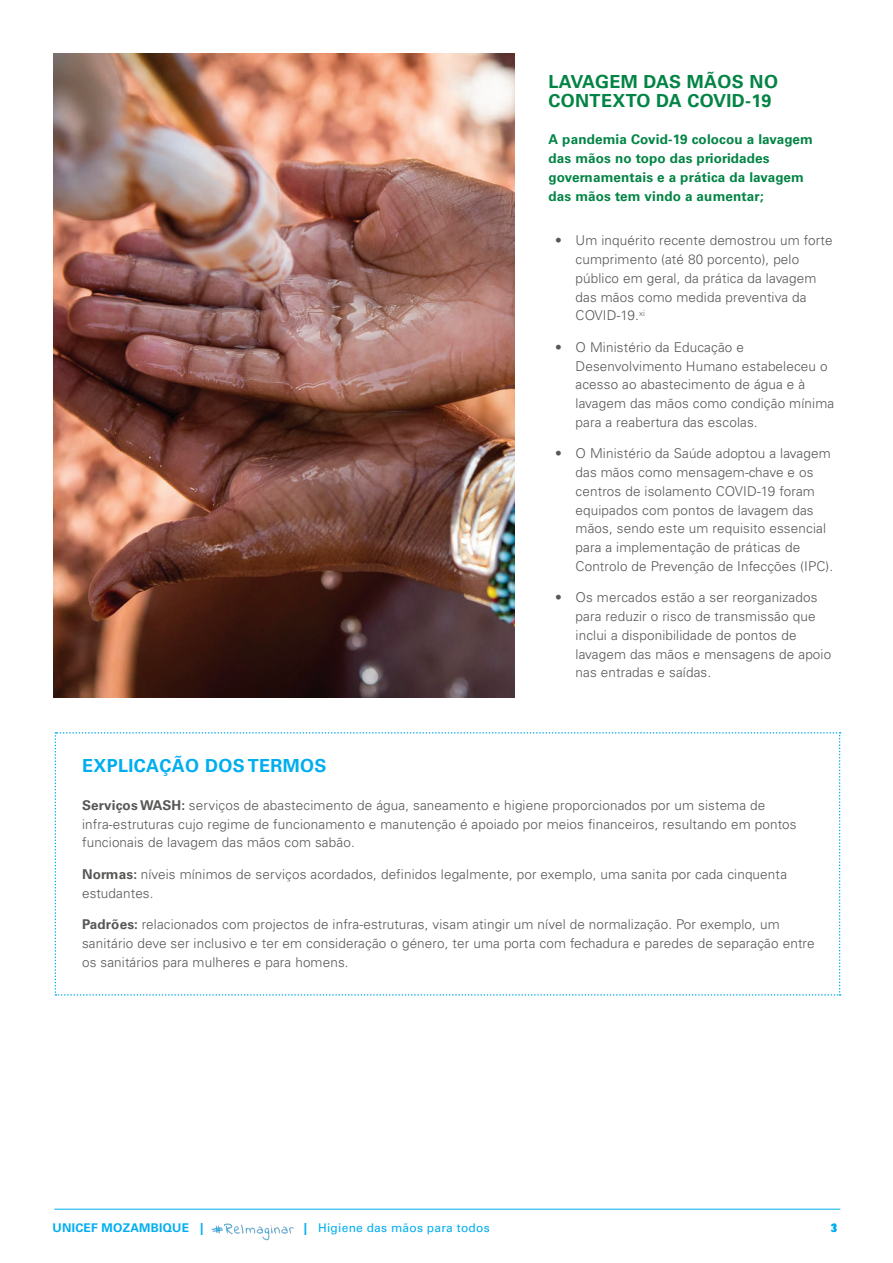
<style>
.page{position:relative;width:893px;height:1263px;background:#fff}
.page>*{position:absolute;margin:0;border:0;box-sizing:border-box;transform-origin:0 0}
.t1{font:700 18px/18.8px "Univers";letter-spacing:.02em;color:#038445}
.t2{font:700 18px "Univers";letter-spacing:.02em;color:#00aeef}
.t3{font:300 13.5px/18.8px "Univers";letter-spacing:.01em;color:#575756}
.t4{font:700 13.5px/18.8px "Univers";letter-spacing:.01em;color:#038445}
.t5{font:12px "Univers";letter-spacing:.02em;color:#00aeef}
.t6{font:700 12px "Univers";letter-spacing:.02em;color:#00aeef}
.s1{font-weight:700}
</style>
<div class="page">
<hr style="left:54px;top:1209px;width:786px;height:1px;background:#00aeef">
<img style="left:212px;top:1223px;width:82px;height:18px">
<img style="left:54px;top:53px;width:460px;height:644px">
<svg style="left:55px;top:732px;width:786px;height:264px"></svg>
<h1 class="t1" style="left:549px;top:72px;width:231px">LAVAGEM DAS MÃOS NO<br>CONTEXTO DA COVID-19</h1>
<p class="t4" style="left:549px;top:130px;width:266px">A pandemia Covid-19 colocou a lavagem das mãos no topo das prioridades governamentais e a prática da lavagem das mãos tem vindo a aumentar;</p>
<p class="t3" style="left:576px;top:231px;width:258px;text-indent:-20px">• Um inquérito recente demostrou um forte cumprimento (até 80 porcento), pelo público em geral, da prática da lavagem das mãos como medida preventiva da<br>COVID-19.<sup>xi</sup></p>
<p class="t3" style="left:576px;top:338px;width:260px;text-indent:-20px">• O Ministério da Educação e Desenvolvimento Humano estabeleceu o acesso ao abastecimento de água e à lavagem das mãos como condição mínima para a reabertura das escolas.</p>
<p class="t3" style="left:576px;top:444px;width:259px;text-indent:-20px">• O Ministério da Saúde adoptou a lavagem das mãos como mensagem-chave e os centros de isolamento COVID-19 foram equipados com pontos de lavagem das mãos, sendo este um requisito essencial para a implementação de práticas de Controlo de Prevenção de Infecções (IPC).</p>
<p class="t3" style="left:576px;top:588px;width:257px;text-indent:-20px">• Os mercados estão a ser reorganizados para reduzir o risco de transmissão que inclui a disponibilidade de pontos de lavagem das mãos e mensagens de apoio nas entradas e saídas.</p>
<h1 class="t2" style="left:82px;top:755px;width:246px">EXPLICAÇÃO DOS TERMOS</h1>
<p class="t3" style="left:82px;top:796px;width:716px"><span class="s1">Serviços WASH:</span> serviços de abastecimento de água, saneamento e higiene proporcionados por um sistema de infra-estruturas cujo regime de funcionamento e manutenção é apoiado por meios financeiros, resultando em pontos funcionais de lavagem das mãos com sabão.</p>
<p class="t3" style="left:82px;top:865px;width:707px"><span class="s1">Normas:</span> níveis mínimos de serviços acordados, definidos legalmente, por exemplo, uma sanita por cada cinquenta estudantes.</p>
<p class="t3" style="left:82px;top:915px;width:734px"><span class="s1">Padrões:</span> relacionados com projectos de infra-estruturas, visam atingir um nível de normalização. Por exemplo, um sanitário deve ser inclusivo e ter em consideração o género, ter uma porta com fechadura e paredes de separação entre os sanitários para mulheres e para homens.</p>
<p class="t6" style="left:53px;top:1221px;width:152px">UNICEF MOZAMBIQUE |</p>
<p class="t5" style="left:304px;top:1221px;width:187px"><span class="s1">|</span> Higiene das mãos para todos</p>
<p class="t6" style="left:831px;top:1221px;width:8px">13</p>
</div>
